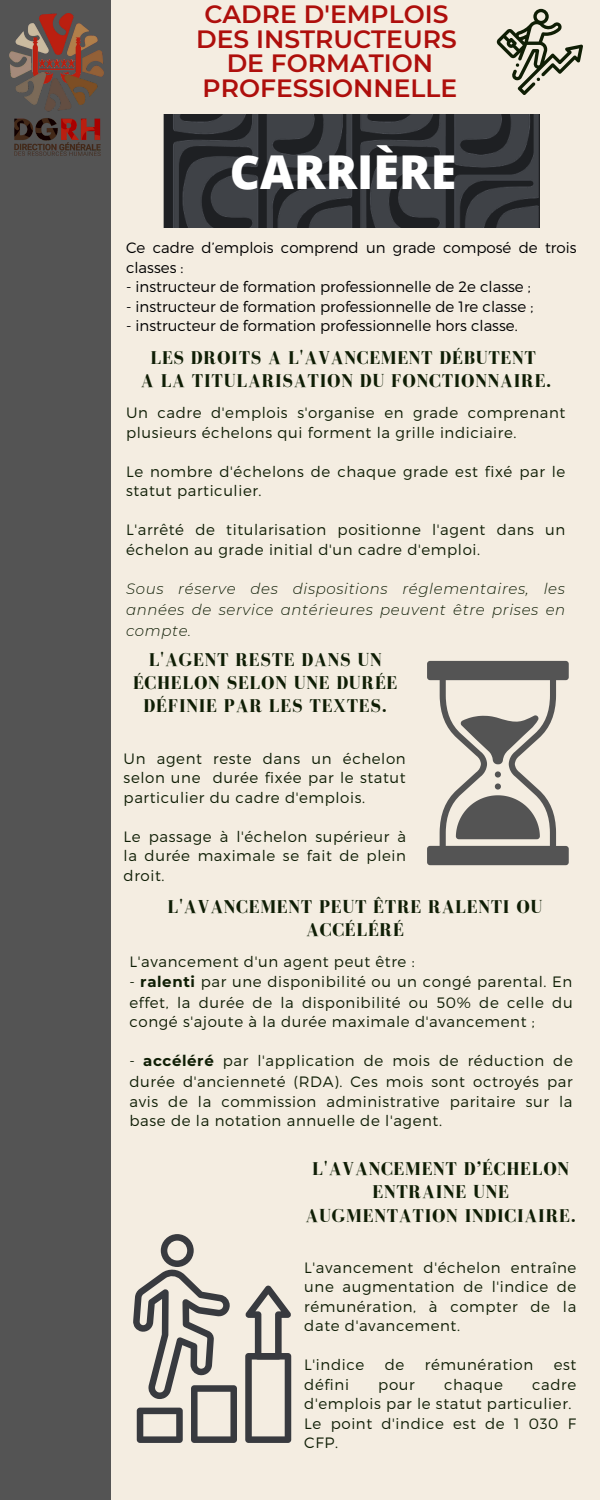
<style>
.page{position:relative;width:600px;height:1500px;background:#545454}
.page>*{position:absolute;margin:0;border:0;box-sizing:border-box;transform-origin:0 0}
.t1{font:800 46.7px "Open Sans";color:#fff}
.t2{font:600 25px/24.8px "Montserrat";color:#ae0f0c;text-align:center}
.t3{font:700 19px/23.2px "Bodoni FLF";letter-spacing:.04em;color:#0f1e05;text-align:center}
.t4{font:300 15px/19.5px "Montserrat";letter-spacing:.04em;color:#0f1e05}
.t5{font:300 15px/19.5px "Montserrat";color:#000}
.t6{font:italic 300 15px/21px "Montserrat";letter-spacing:.04em;color:#0f1e05;text-align:justify}
.s1{font-weight:700}
</style>
<div class="page">
<img style="left:9px;top:13px;width:94px;height:143px">
<div style="left:112px;top:0;width:488px;height:1500px;background:#f4ede1"></div>
<img style="left:163px;top:115px;width:377px;height:113px">
<svg style="left:427px;top:661px;width:142px;height:204px"></svg>
<svg style="left:245px;top:1286px;width:46px;height:157px"></svg>
<svg style="left:133px;top:1234px;width:104px;height:209px"></svg>
<svg style="left:497px;top:9px;width:86px;height:86px"></svg>
<p class="t2" style="left:204px;top:1px;width:246px">CADRE D'EMPLOIS</p>
<p class="t2" style="left:196px;top:26px;width:262px">DES INSTRUCTEURS</p>
<p class="t2" style="left:203px;top:51px;width:256px">DE FORMATION<br>PROFESSIONNELLE</p>
<p class="t1" style="left:230px;top:139px;width:228px">CARRIÈRE</p>
<p class="t5" style="left:126px;top:237px;width:452px">Ce cadre d’emplois comprend un grade composé de trois classes :</p>
<p class="t5" style="left:126px;top:276px;width:406px">- instructeur de formation professionnelle de 2e classe ;</p>
<p class="t5" style="left:126px;top:296px;width:409px">- instructeur de formation professionnelle de 1re classe ;</p>
<p class="t5" style="left:126px;top:315px;width:393px">- instructeur de formation professionnelle hors classe.</p>
<p class="t3" style="left:150px;top:346px;width:387px">LES DROITS A L'AVANCEMENT DÉBUTENT</p>
<p class="t3" style="left:141px;top:369px;width:412px">A LA TITULARISATION DU FONCTIONNAIRE.</p>
<p class="t4" style="left:126px;top:402px;width:441px">Un cadre d'emplois s'organise en grade comprenant plusieurs échelons qui forment la grille indiciaire.</p>
<p class="t4" style="left:126px;top:461px;width:441px">Le nombre d'échelons de chaque grade est fixé par le statut particulier.</p>
<p class="t4" style="left:126px;top:519px;width:441px">L'arrêté de titularisation positionne l'agent dans un échelon au grade initial d'un cadre d'emploi.</p>
<p class="t6" style="left:126px;top:578px;width:441px">Sous réserve des dispositions réglementaires, les années de service antérieures peuvent être prises en compte.</p>
<p class="t3" style="left:133px;top:648px;width:266px">L'AGENT RESTE DANS UN<br>ÉCHELON SELON UNE DURÉE<br>DÉFINIE PAR LES TEXTES.</p>
<p class="t4" style="left:124px;top:748px;width:284px;text-align:justify">Un agent reste dans un échelon selon une durée fixée par le statut particulier du cadre d'emplois.</p>
<p class="t4" style="left:124px;top:826px;width:284px;text-align:justify">Le passage à l'échelon supérieur à la durée maximale se fait de plein droit.</p>
<p class="t3" style="left:168px;top:895px;width:376px">L'AVANCEMENT PEUT ÊTRE RALENTI OU<br>ACCÉLÉRÉ</p>
<p class="t4" style="left:130px;top:951px;width:287px">L'avancement d'un agent peut être :</p>
<p class="t4" style="left:130px;top:970px;width:445px;line-height:21px">- <span class="s1">ralenti</span> par une disponibilité ou un congé parental. En effet, la durée de la disponibilité ou 50% de celle du</p>
<p class="t4" style="left:130px;top:1011px;width:407px">congé s'ajoute à la durée maximale d'avancement ;</p>
<p class="t4" style="left:130px;top:1050px;width:445px;line-height:21px">- <span class="s1">accéléré</span> par l'application de mois de réduction de durée d'ancienneté (RDA). Ces mois sont octroyés par</p>
<p class="t4" style="left:130px;top:1091px;width:445px">avis de la commission administrative paritaire sur la base de la notation annuelle de l'agent.</p>
<p class="t3" style="left:306px;top:1157px;width:272px">L'AVANCEMENT D’ÉCHELON<br>ENTRAINE UNE<br>AUGMENTATION INDICIAIRE.</p>
<p class="t4" style="left:304px;top:1257px;width:274px;text-align:justify">L'avancement d'échelon entraîne une augmentation de l'indice de rémunération, à compter de la date d'avancement.</p>
<p class="t4" style="left:304px;top:1355px;width:61px">L'indice</p>
<p class="t4" style="left:385px;top:1355px;width:21px">de</p>
<p class="t4" style="left:425px;top:1355px;width:110px">rémunération</p>
<p class="t4" style="left:554px;top:1355px;width:24px">est</p>
<p class="t4" style="left:304px;top:1374px;width:46px">défini</p>
<p class="t4" style="left:378px;top:1374px;width:38px">pour</p>
<p class="t4" style="left:444px;top:1374px;width:60px">chaque</p>
<p class="t4" style="left:304px;top:1374px;width:273px;text-indent:228px">cadre d'emplois par le statut particulier.</p>
<p class="t4" style="left:304px;top:1413px;width:273px">Le point d'indice est de 1 030 F<br>CFP.</p>
</div>
